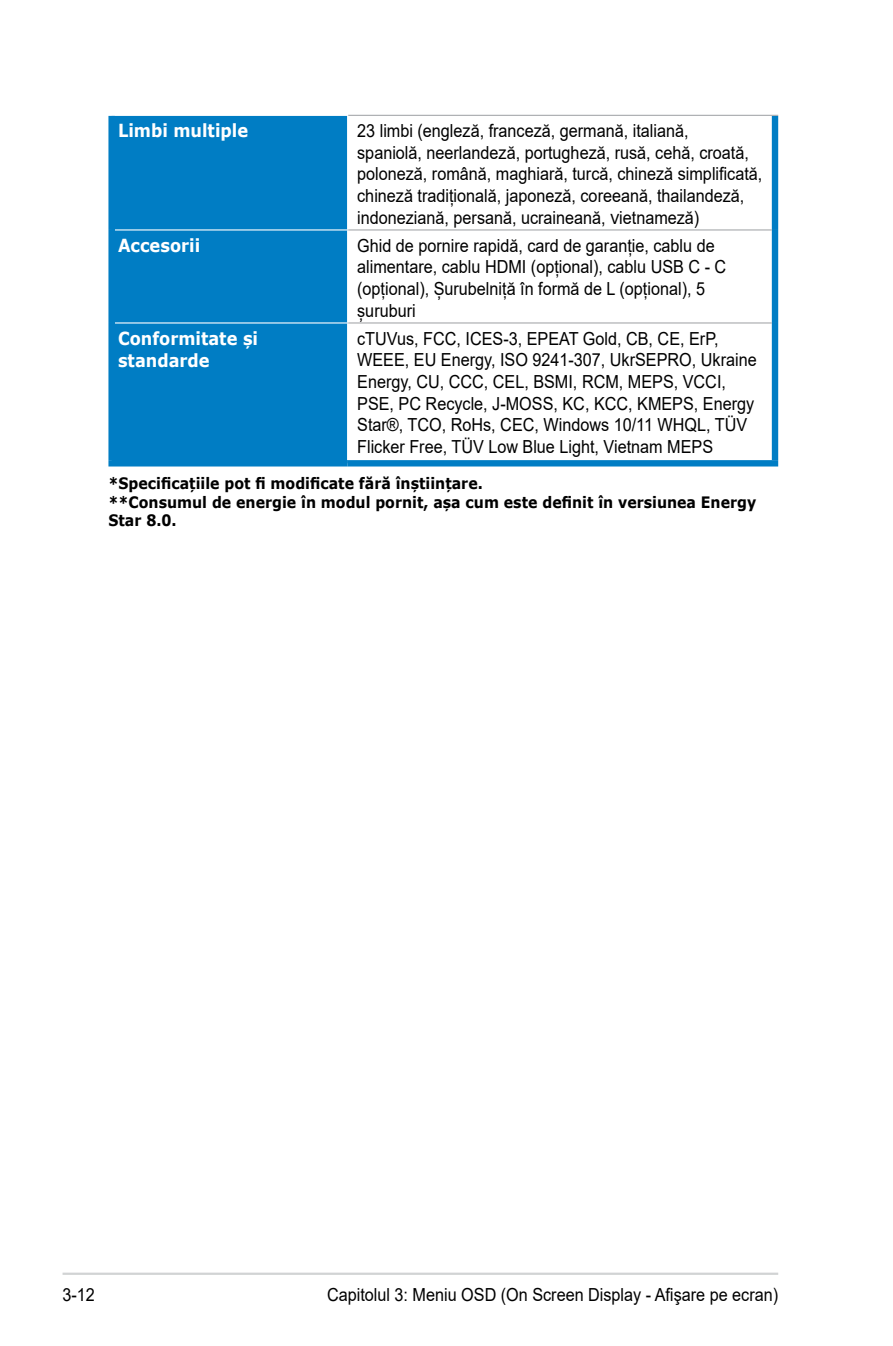
<style>
.page{position:relative;width:893px;height:1346px;background:#fff}
.page>*{position:absolute;margin:0;border:0;box-sizing:border-box;transform-origin:0 0}
.Specs_Text_-_new{font:18px/21.6px "Arial";color:#000;scale:.9 1}
.Specs_Text_Head_-_ne{font:700 18px/21.6px "Verdana";color:#fff;scale:.9 1}
.Figure_Label{font:700 15.75px/18.9px "Verdana";color:#000;scale:.9 1}
</style>
<div class="page">
<hr style="left:63px;top:1272px;width:715px;height:3px;background:#d1d3d4">
<div style="left:115px;top:116px;width:232px;height:344px;background:#007dc4"></div>
<hr style="left:115px;top:229px;width:233px;height:1px;background:#fff">
<hr style="left:115px;top:322px;width:233px;height:1px;background:#fff">
<div style="left:108px;top:116px;width:7px;height:114px;background:#007dc4"></div>
<div style="left:772px;top:116px;width:6px;height:114px;background:#007dc4"></div>
<div style="left:108px;top:230px;width:7px;height:93px;background:#007dc4"></div>
<div style="left:772px;top:230px;width:6px;height:93px;background:#007dc4"></div>
<div style="left:108px;top:323px;width:7px;height:137px;background:#007dc4"></div>
<div style="left:772px;top:323px;width:6px;height:137px;background:#007dc4"></div>
<hr style="left:348px;top:115px;width:430px;height:1px;background:#a7a9ac">
<hr style="left:348px;top:229px;width:424px;height:1px;background:#a7a9ac">
<hr style="left:348px;top:322px;width:424px;height:1px;background:#a7a9ac">
<div style="left:108px;top:460px;width:240px;height:6px;background:#007dc4"></div>
<div style="left:348px;top:460px;width:430px;height:6px;background:#007dc4"></div>
<p class="Specs_Text_Head_-_ne" style="left:118px;top:120px;width:146px">Limbi multiple</p>
<p class="Specs_Text_-_new" style="left:357px;top:120px;width:452px">23 limbi (engleză, franceză, germană, italiană,<br>spaniolă, neerlandeză, portugheză, rusă, cehă, croată, poloneză, română, maghiară, turcă, chineză simplificată, chineză tradițională, japoneză, coreeană, thailandeză, indoneziană, persană, ucraineană, Vietnameză)</p>
<p class="Specs_Text_Head_-_ne" style="left:118px;top:234px;width:93px">Accesorii</p>
<p class="Specs_Text_-_new" style="left:357px;top:235px;width:412px">Ghid de pornire rapidă, card de garanție, cablu de alimentare, cablu HDMI (opțional), cablu USB C - C (opțional), Șurubelniță în formă de L (opțional), 5 șuruburi</p>
<p class="Specs_Text_Head_-_ne" style="left:118px;top:327px;width:157px">Conformitate și standarde</p>
<p class="Specs_Text_-_new" style="left:357px;top:328px;width:445px">cTUVus, FCC, ICES-3, EPEAT Gold, CB, CE, ErP, WEEE, EU Energy, ISO 9241-307, UkrSEPRO, Ukraine Energy, CU, CCC, CEL, BSMI, RCM, MEPS, VCCI, PSE, PC Recycle, J-MOSS, KC, KCC, KMEPS, Energy Star®, TCO, RoHs, CEC, Windows 10/11 WHQL, TÜV Flicker Free, TÜV Low Blue Light, Vietnam MEPS</p>
<p class="Figure_Label" style="left:108px;top:473px;width:417px">*Specificaţiile pot fi modificate fără înştiinţare.</p>
<p class="Figure_Label" style="left:108px;top:492px;width:721px">**Consumul de energie în modul pornit, așa cum este definit în versiunea Energy<br>Star 8.0.</p>
<p class="Specs_Text_-_new" style="left:63px;top:1283px;width:38px">3-12</p>
<p class="Specs_Text_-_new" style="left:327px;top:1283px;width:503px">Capitolul 3: Meniu OSD (On Screen Display - Afişare pe ecran)</p>
</div>
